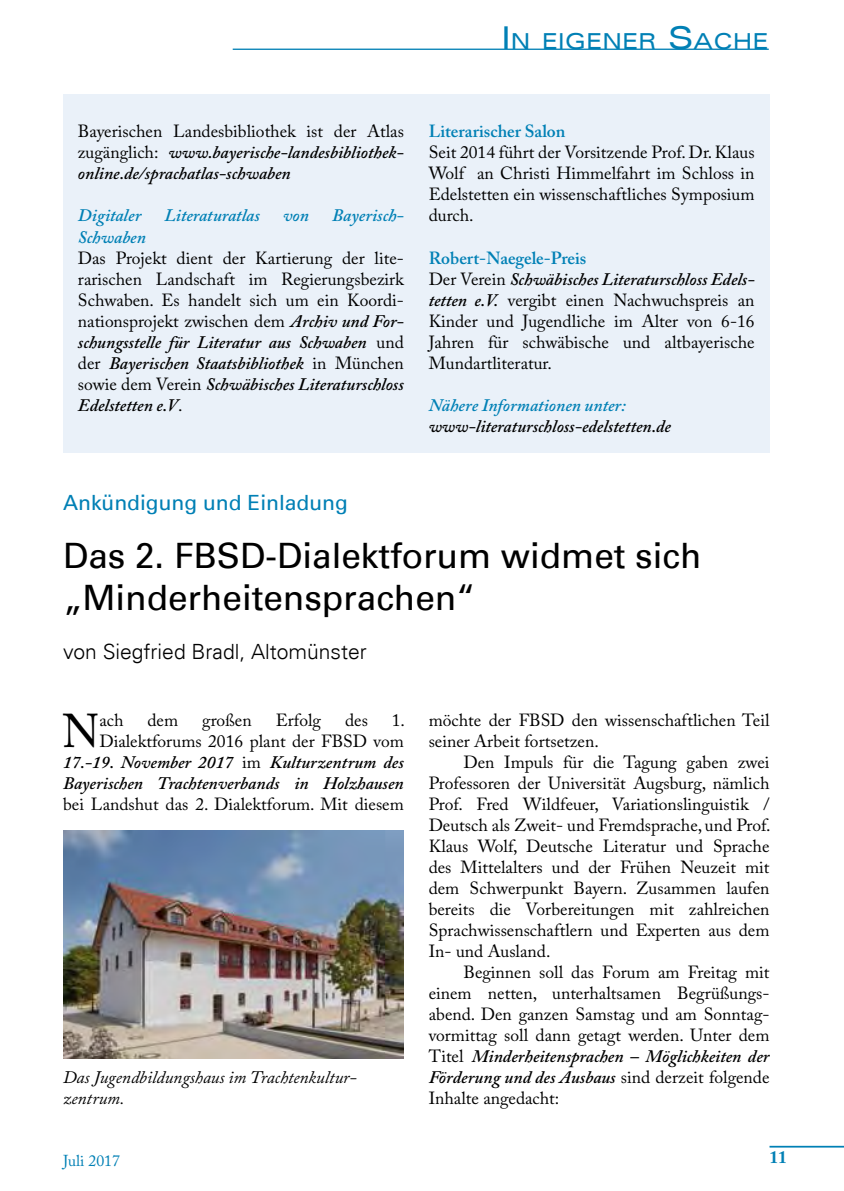
<style>
.page{position:relative;width:844px;height:1191px;background:#fff}
.page>*{position:absolute;margin:0;border:0;box-sizing:border-box;transform-origin:0 0}
.t1{font:47.07px "Adobe Caslon Pro";color:#000}
.t2{font:35px/42px "Univers";color:#000}
.t3{font:expanded 22.05px "Univers";color:#0080b5}
.t4{font:300 21px "Univers";color:#000}
.t5{font:21px "Univers";color:#0080b5}
.t6{font:17.5px/21px "Adobe Caslon Pro";color:#000;text-align:justify}
.t7{font:italic 600 17.5px/21px "Adobe Caslon Pro";color:#000;text-align:justify}
.t8{font:italic 600 17.5px "Adobe Caslon Pro";color:#0080b5}
.t9{font:italic 17.5px/21px "Adobe Caslon Pro";color:#000}
.t10{font:600 17.5px "Adobe Caslon Pro";color:#0080b5}
.t11{font:700 17.5px "Adobe Caslon Pro";color:#0080b5}
.t12{font:15.75px "Adobe Caslon Pro";color:#0080b5}
.s1{font-size:31.5px}
.s2{font-weight:400;font-style:normal}
.s3{font-weight:600;font-style:italic}
.s4{font-weight:600;color:#0080b5}
</style>
<div class="page">
<hr style="left:769px;top:1145px;width:74px;height:2px;background:#0080b5">
<div style="left:63px;top:94px;width:706px;height:358px;background:#eaf1f9"></div>
<img style="left:63px;top:830px;width:341px;height:228px">
<hr style="left:233px;top:49px;width:535px;height:1px;background:#0080b5">
<p class="t3" style="left:501px;top:28px;width:269px"><span class="s1">I</span>N EIGENER <span class="s1">S</span>ACHE</p>
<p class="t7" style="left:78px;top:121px;width:327px"><span class="s2">Bayerischen Landesbibliothek ist der Atlas zugänglich:</span> www.bayerische-landesbibliothek&shy;online.de/sprachatlas-schwaben</p>
<p class="t8" style="left:78px;top:205px;width:65px">Digitaler</p>
<p class="t8" style="left:164px;top:205px;width:97px">Literaturatlas</p>
<p class="t8" style="left:283px;top:205px;width:27px">von</p>
<p class="t8" style="left:332px;top:205px;width:73px">Bayerisch-</p>
<p class="t8" style="left:78px;top:226px;width:70px">Schwaben</p>
<p class="t6" style="left:78px;top:247px;width:327px">Das Projekt dient der Kartierung der lite&shy;rarischen Landschaft im Regierungsbezirk Schwaben. Es handelt sich um ein Koordi&shy;nationsprojekt zwischen dem <span class="s3">Archiv und For&shy;schungsstelle für Literatur aus Schwaben</span> und der <span class="s3">Bayerischen Staatsbibliothek</span> in München sowie dem Verein <span class="s3">Schwäbisches Literaturschloss Edelstetten e.V</span>.</p>
<p class="t10" style="left:428px;top:121px;width:138px">Literarischer Salon</p>
<p class="t6" style="left:428px;top:142px;width:327px">Seit 2014 führt der Vorsitzende Prof. Dr. Klaus Wolf an Christi Himmelfahrt im Schloss in Edelstetten ein wissenschaftliches Symposium durch.</p>
<p class="t6" style="left:428px;top:247px;width:327px;text-align:left"><span class="s4">Robert-Naegele-Preis<br></span>Der Verein <span class="s3">Schwäbisches Literaturschloss Edels&shy;tetten e.V.</span> vergibt einen Nachwuchspreis an Kinder und Jugendliche im Alter von 6-16<br>Jahren für schwäbische und altbayerische Mundartliteratur.</p>
<p class="t8" style="left:428px;top:394px;width:198px">Nähere Informationen unter:</p>
<p class="t7" style="left:428px;top:415px;width:244px">www-literaturschloss-edelstetten.de</p>
<p class="t5" style="left:63px;top:490px;width:286px">Ankündigung und Einladung</p>
<h2 class="t2" style="left:63px;top:535px;width:639px">Das 2. FBSD-Dialektforum widmet sich „Minderheitensprachen“</h2>
<p class="t4" style="left:63px;top:639px;width:305px">von Siegfried Bradl, Altomünster</p>
<h1 class="t1" style="left:62px;top:703px;width:39px">N</h1>
<p class="t6" style="left:99px;top:709px;width:26px">ach</p>
<p class="t6" style="left:147px;top:709px;width:32px">dem</p>
<p class="t6" style="left:202px;top:709px;width:51px">großen</p>
<p class="t6" style="left:275px;top:709px;width:47px">Erfolg</p>
<p class="t6" style="left:345px;top:709px;width:24px">des</p>
<p class="t7" style="left:63px;top:709px;width:343px;text-align:right"><span class="s2">1.<br>Dialektforums 2016 plant der FBSD vom<br></span>17.-19. November 2017 <span class="s2">im</span> Kulturzentrum des<br>Bayerischen Trachtenverbands in Holzhausen</p>
<p class="t6" style="left:63px;top:793px;width:342px">bei Landshut das 2. Dialektforum. Mit diesem</p>
<p class="t9" style="left:63px;top:1066px;width:295px">Das Jugendbildungshaus im Trachtenkultur&shy;zentrum.</p>
<p class="t6" style="left:428px;top:709px;width:342px">möchte der FBSD den wissenschaftlichen Teil seiner Arbeit fortsetzen.</p>
<p class="t6" style="left:428px;top:751px;width:343px;text-indent:35px">Den Impuls für die Tagung gaben zwei Professoren der Universität Augsburg, nämlich Prof. Fred Wildfeuer, Variationslinguistik / Deutsch als Zweit- und Fremdsprache, und Prof.<br>Klaus Wolf, Deutsche Literatur und Sprache des Mittelalters und der Frühen Neuzeit mit dem Schwerpunkt Bayern. Zusammen laufen bereits die Vorbereitungen mit zahlreichen Sprachwissenschaftlern und Experten aus dem In- und Ausland.</p>
<p class="t6" style="left:428px;top:961px;width:342px;text-indent:35px">Beginnen soll das Forum am Freitag mit einem netten, unterhaltsamen Begrüßungs&shy;abend. Den ganzen Samstag und am Sonntag&shy;vormittag soll dann getagt werden. Unter dem Titel <span class="s3">Minderheitensprachen – Möglichkeiten der Förderung und des Ausbaus</span> sind derzeit folgende Inhalte angedacht:</p>
<p class="t12" style="left:63px;top:1151px;width:58px">Juli 2017</p>
<p class="t11" style="left:769px;top:1146px;width:19px">11</p>
</div>
